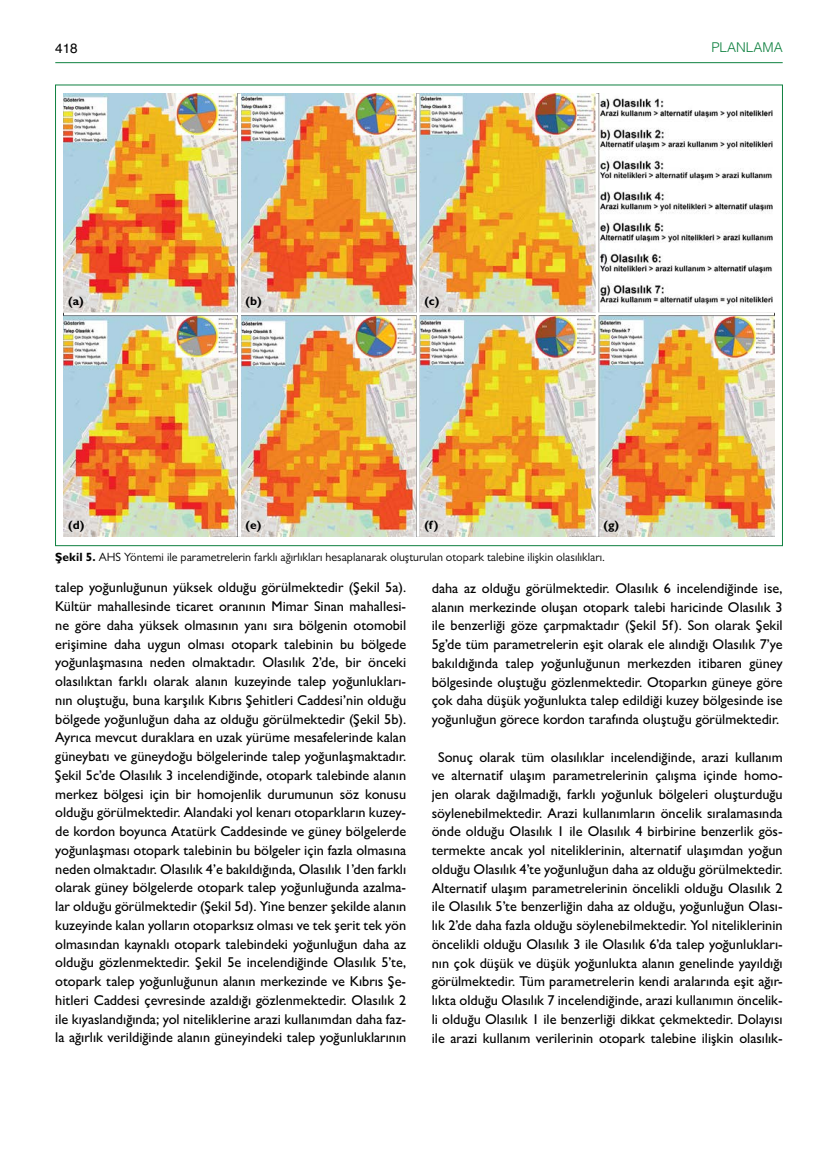
<style>
.page{position:relative;width:838px;height:1170px;background:#fff}
.page>*{position:absolute;margin:0;border:0;box-sizing:border-box;transform-origin:0 0}
.t1{font:500 14.25px/18.8px "Gill Sans MT Pro";color:#000;text-align:justify}
.t2{font:300 13.5px "Helvetica";color:#0f8140}
.t3{font:13.5px "Helvetica";color:#000}
.t4{font:12px "Gill Sans MT Pro";color:#000}
.t5{font:700 12px "Gill Sans MT Pro";color:#000}
.s1{font-weight:700}
</style>
<div class="page">
<hr style="left:55px;top:62px;width:727px;height:1px;background:#0f8140">
<img style="left:64px;top:93px;width:710px;height:444px">
<hr style="left:238px;top:93px;width:3px;height:444px;background:#fff">
<hr style="left:416px;top:93px;width:3px;height:444px;background:#fff">
<hr style="left:595px;top:93px;width:3px;height:444px;background:#fff">
<hr style="left:64px;top:312px;width:710px;height:3px;background:#fff">
<p class="t3" style="left:55px;top:37px;width:24px">418</p>
<p class="t2" style="left:711px;top:36px;width:73px">PLANLAMA</p>
<p class="t5" style="left:68px;top:293px;width:17px">(a)</p>
<p class="t5" style="left:68px;top:518px;width:18px">(d)</p>
<p class="t5" style="left:245px;top:293px;width:18px">(b)</p>
<p class="t5" style="left:245px;top:518px;width:18px">(e)</p>
<p class="t5" style="left:424px;top:293px;width:17px">(c)</p>
<p class="t5" style="left:424px;top:518px;width:16px">(f)</p>
<p class="t5" style="left:603px;top:518px;width:17px">(g)</p>
<p class="t4" style="left:55px;top:550px;width:551px"><span class="s1">Şekil 5.</span> AHS Yöntemi ile parametrelerin farklı ağırlıkları hesaplanarak oluşturulan otopark talebine ilişkin olasılıkları.</p>
<p class="t1" style="left:55px;top:578px;width:352px">talep yoğunluğunun yüksek olduğu görülmektedir (Şekil 5a).<br>Kültür mahallesinde ticaret oranının Mimar Sinan mahallesi&shy;ne göre daha yüksek olmasının yanı sıra bölgenin otomobil erişimine daha uygun olması otopark talebinin bu bölgede yoğunlaşmasına neden olmaktadır. Olasılık 2’de, bir önceki olasılıktan farklı olarak alanın kuzeyinde talep yoğunlukları&shy;nın oluştuğu, buna karşılık Kıbrıs Şehitleri Caddesi’nin olduğu bölgede yoğunluğun daha az olduğu görülmektedir (Şekil 5b).<br>Ayrıca mevcut duraklara en uzak yürüme mesafelerinde kalan güneybatı ve güneydoğu bölgelerinde talep yoğunlaşmaktadır.<br>Şekil 5c’de Olasılık 3 incelendiğinde, otopark talebinde alanın merkez bölgesi için bir homojenlik durumunun söz konusu olduğu görülmektedir. Alandaki yol kenarı otoparkların kuzey&shy;de kordon boyunca Atatürk Caddesinde ve güney bölgelerde yoğunlaşması otopark talebinin bu bölgeler için fazla olmasına neden olmaktadır. Olasılık 4’e bakıldığında, Olasılık 1’den farklı olarak güney bölgelerde otopark talep yoğunluğunda azalma&shy;lar olduğu görülmektedir (Şekil 5d). Yine benzer şekilde alanın kuzeyinde kalan yolların otoparksız olması ve tek şerit tek yön olmasından kaynaklı otopark talebindeki yoğunluğun daha az olduğu gözlenmektedir. Şekil 5e incelendiğinde Olasılık 5’te, otopark talep yoğunluğunun alanın merkezinde ve Kıbrıs Şe&shy;hitleri Caddesi çevresinde azaldığı gözlenmektedir. Olasılık 2 ile kıyaslandığında; yol niteliklerine arazi kullanımdan daha faz&shy;la ağırlık verildiğinde alanın güneyindeki talep yoğunluklarının</p>
<p class="t1" style="left:432px;top:578px;width:352px">daha az olduğu görülmektedir. Olasılık 6 incelendiğinde ise, alanın merkezinde oluşan otopark talebi haricinde Olasılık 3 ile benzerliği göze çarpmaktadır (Şekil 5f). Son olarak Şekil 5g’de tüm parametrelerin eşit olarak ele alındığı Olasılık 7’ye bakıldığında talep yoğunluğunun merkezden itibaren güney bölgesinde oluştuğu gözlenmektedir. Otoparkın güneye göre çok daha düşük yoğunlukta talep edildiği kuzey bölgesinde ise yoğunluğun görece kordon tarafında oluştuğu görülmektedir.</p>
<p class="t1" style="left:432px;top:747px;width:352px;text-align:center">Sonuç olarak tüm olasılıklar incelendiğinde, arazi kullanım ve alternatif ulaşım parametrelerinin çalışma içinde homo&shy;jen olarak dağılmadığı, farklı yoğunluk bölgeleri oluşturduğu söylenebilmektedir. Arazi kullanımların öncelik sıralamasında önde olduğu Olasılık 1 ile Olasılık 4 birbirine benzerlik gös&shy;termekte ancak yol niteliklerinin, alternatif ulaşımdan yoğun olduğu Olasılık 4’te yoğunluğun daha az olduğu görülmektedir.<br>Alternatif ulaşım parametrelerinin öncelikli olduğu Olasılık 2 ile Olasılık 5’te benzerliğin daha az olduğu, yoğunluğun Olası&shy;lık 2’de daha fazla olduğu söylenebilmektedir. Yol niteliklerinin öncelikli olduğu Olasılık 3 ile Olasılık 6’da talep yoğunlukları&shy;nın çok düşük ve düşük yoğunlukta alanın genelinde yayıldığı görülmektedir. Tüm parametrelerin kendi aralarında eşit ağır&shy;lıkta olduğu Olasılık 7 incelendiğinde, arazi kullanımın öncelik&shy;li olduğu Olasılık 1 ile benzerliği dikkat çekmektedir. Dolayısı ile arazi kullanım verilerinin otopark talebine ilişkin olasılık-</p>
</div>
